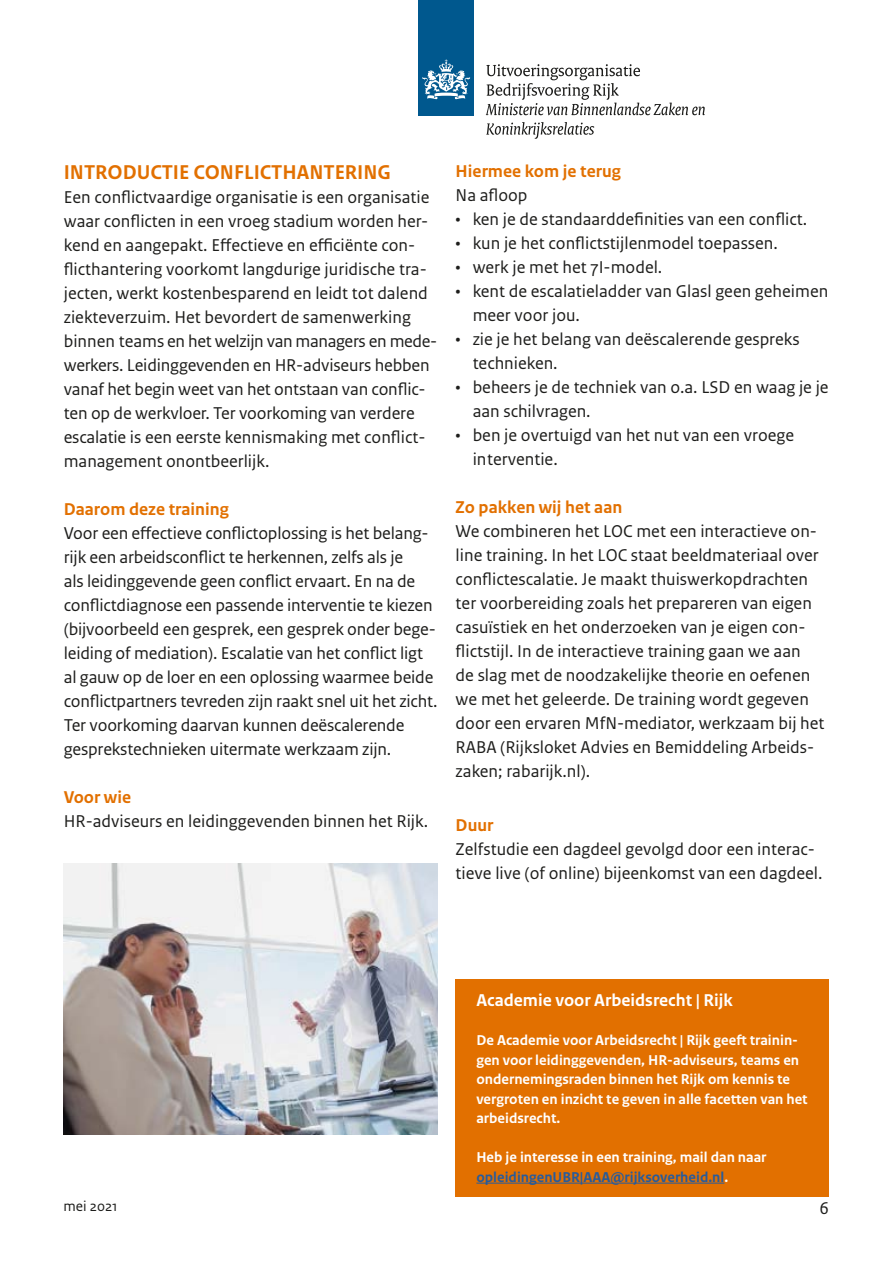
<style>
.page{position:relative;width:893px;height:1263px;background:#fff}
.page>*{position:absolute;margin:0;border:0;box-sizing:border-box;transform-origin:0 0}
.t1{font:700 21px "Rijksoverheid Sans Text";color:#e27000}
.t2{font:18px/24px "Rijksoverheid Sans Text";color:#1d1d1b}
.t3{font:700 18px "Rijksoverheid Sans Text";color:#e27000}
.t4{font:700 18px "Rijksoverheid Sans Text";color:#fff}
.t5{font:700 15px/19.5px "Rijksoverheid Sans Text";color:#fff}
.t6{font:15px "Rijksoverheid Sans Text";color:#1d1d1b}
.s1{color:#275b9b}
</style>
<div class="page">
<img style="left:64px;top:864px;width:373px;height:270px">
<div style="left:418px;top:0;width:56px;height:115px;background:#00588e"></div>
<svg style="left:422px;top:59px;width:48px;height:41px"></svg>
<svg style="left:486px;top:64px;width:219px;height:51px"></svg>
<svg style="left:486px;top:122px;width:108px;height:17px"></svg>
<div style="left:455px;top:979px;width:374px;height:43px;background:#e27000"></div>
<div style="left:455px;top:1020px;width:374px;height:119px;background:#e27000"></div>
<div style="left:455px;top:1137px;width:374px;height:41px;background:#e27000"></div>
<div style="left:455px;top:1157px;width:374px;height:40px;background:#e27000"></div>
<hr style="left:476px;top:1183px;width:248px;height:1px;background:#275b9b">
<p class="t1" style="left:64px;top:160px;width:328px">INTRODUCTIE CONFLICTHANTERING</p>
<p class="t2" style="left:64px;top:186px;width:375px">Een conflictvaardige organisatie is een organisatie waar conflicten in een vroeg stadium worden her&shy;kend en aangepakt. Effectieve en efficiënte con&shy;flicthantering voorkomt langdurige juridische tra&shy;jecten, werkt kostenbesparend en leidt tot dalend ziekteverzuim. Het bevordert de samenwerking binnen teams en het welzijn van managers en mede&shy;werkers. Leidinggevenden en HR-adviseurs hebben vanaf het begin weet van het ontstaan van conflic&shy;ten op de werkvloer. Ter voorkoming van verdere escalatie is een eerste kennismaking met conflict&shy;management onontbeerlijk.</p>
<p class="t3" style="left:64px;top:499px;width:167px">Daarom deze training</p>
<p class="t2" style="left:64px;top:522px;width:375px">Voor een effectieve conflictoplossing is het belang&shy;rijk een arbeidsconflict te herkennen, zelfs als je<br>als leidinggevende geen conflict ervaart. En na de conflictdiagnose een passende interventie te kiezen (bijvoorbeeld een gesprek, een gesprek onder bege&shy;leiding of mediation). Escalatie van het conflict ligt al gauw op de loer en een oplossing waarmee beide conflictpartners tevreden zijn raakt snel uit het zicht.<br>Ter voorkoming daarvan kunnen deëscalerende gesprekstechnieken uitermate werkzaam zijn.</p>
<p class="t3" style="left:64px;top:787px;width:69px">Voor wie</p>
<p class="t2" style="left:64px;top:809px;width:366px">HR-adviseurs en leidinggevenden binnen het Rijk.</p>
<p class="t3" style="left:456px;top:161px;width:167px">Hiermee kom je terug</p>
<p class="t2" style="left:456px;top:183px;width:73px">Na afloop</p>
<p class="t2" style="left:456px;top:207px;width:353px">• ken je de standaarddefinities van een conflict.</p>
<p class="t2" style="left:456px;top:231px;width:324px">• kun je het conflictstijlenmodel toepassen.</p>
<p class="t2" style="left:456px;top:255px;width:208px">• werk je met het 7I-model.</p>
<p class="t2" style="left:473px;top:279px;width:357px;text-indent:-17px">• kent de escalatieladder van Glasl geen geheimen meer voor jou.</p>
<p class="t2" style="left:473px;top:327px;width:329px;text-indent:-17px">• zie je het belang van deëscalerende gespreks technieken.</p>
<p class="t2" style="left:473px;top:375px;width:357px;text-indent:-17px">• beheers je de techniek van o.a. LSD en waag je je aan schilvragen.</p>
<p class="t2" style="left:473px;top:423px;width:323px;text-indent:-17px">• ben je overtuigd van het nut van een vroege interventie.</p>
<p class="t3" style="left:456px;top:497px;width:168px">Zo pakken wij het aan</p>
<p class="t2" style="left:456px;top:519px;width:370px">We combineren het LOC met een interactieve on&shy;line training. In het LOC staat beeldmateriaal over conflictescalatie. Je maakt thuiswerkopdrachten ter voorbereiding zoals het prepareren van eigen casuïstiek en het onderzoeken van je eigen con&shy;flictstijl. In de interactieve training gaan we aan<br>de slag met de noodzakelijke theorie en oefenen we met het geleerde. De training wordt gegeven door een ervaren MfN-mediator, werkzaam bij het RABA (Rijksloket Advies en Bemiddeling Arbeids&shy;zaken; rabarijk.nl).</p>
<p class="t3" style="left:456px;top:814px;width:39px">Duur</p>
<p class="t2" style="left:456px;top:837px;width:368px">Zelfstudie een dagdeel gevolgd door een interac&shy;tieve live (of online) bijeenkomst van een dagdeel.</p>
<p class="t4" style="left:476px;top:990px;width:258px">Academie voor Arbeidsrecht | Rijk</p>
<p class="t5" style="left:476px;top:1031px;width:333px">De Academie voor Arbeidsrecht | Rijk geeft trainin&shy;gen voor leidinggevenden, HR-adviseurs, teams en ondernemingsraden binnen het Rijk om kennis te vergroten en inzicht te geven in alle facetten van het arbeidsrecht.</p>
<p class="t5" style="left:476px;top:1148px;width:292px">Heb je interesse in een training, mail dan naar <span class="s1">opleidingenUBR|AAA@rijksoverheid.nl</span>.</p>
<p class="t6" style="left:63px;top:1198px;width:56px">mei 2021</p>
<p class="t2" style="left:820px;top:1196px;width:11px">6</p>
</div>
